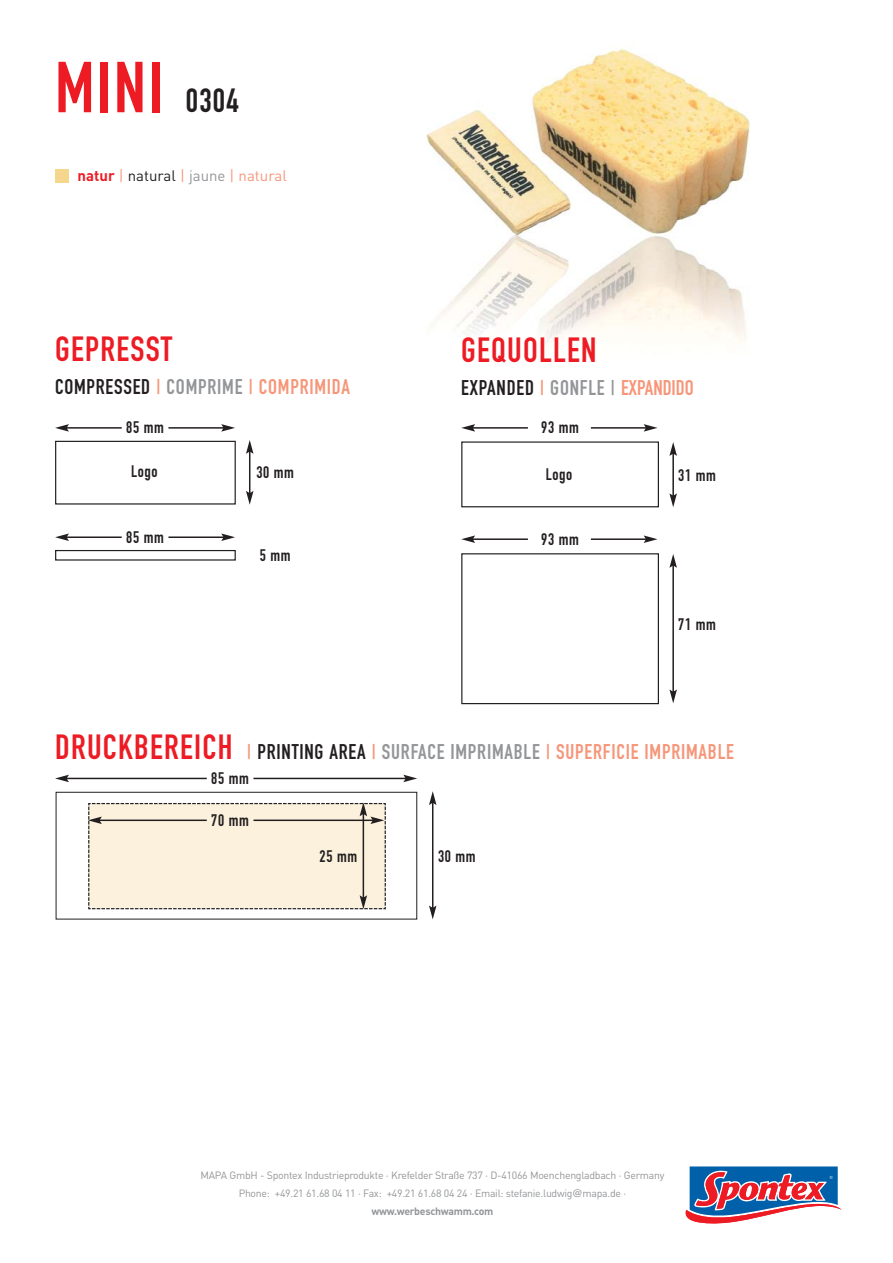
<style>
.page{position:relative;width:893px;height:1263px;background:#fff}
.page>*{position:absolute;margin:0;border:0;box-sizing:border-box;transform-origin:0 0}
.t1{font:70.8px "DIN Engschrift";color:#ed1c24}
.t2{font:34.5px "DIN Engschrift";letter-spacing:.035em;color:#ed1c24}
.t3{font:21px "DIN Engschrift";letter-spacing:.035em;color:#f69679}
.t4{font:16.5px "DIN Engschrift";letter-spacing:.035em;color:#231f20}
.t5{font:15px "DIN";color:#f69679}
.t6{font:10.5px/18px "DIN";letter-spacing:-.025em;color:#939598;text-align:center}
.s1{font-size:33px;color:#231f20}
.s2{font-weight:700;color:#ed1c24}
.s3{color:#231f20}
.s4{color:#939598}
.s5{font-size:34.5px;color:#ed1c24}
.s6{font-family:"Helvetica"}
.s7{font-weight:700}
</style>
<div class="page">
<svg style="left:685px;top:1166px;width:157px;height:58px"></svg>
<img style="left:426px;top:48px;width:324px;height:297px">
<div style="left:56px;top:792px;width:361px;height:127px;border:1px solid #231f20"></div>
<div style="left:55px;top:441px;width:181px;height:63px;border:1px solid #231f20"></div>
<div style="left:55px;top:550px;width:181px;height:11px;border:1px solid #231f20"></div>
<div style="left:461px;top:441px;width:198px;height:66px;border:1px solid #231f20"></div>
<div style="left:461px;top:553px;width:198px;height:151px;border:1px solid #231f20"></div>
<hr style="left:66px;top:427px;width:56px;height:2px;background:#231f20">
<svg style="left:55px;top:424px;width:14px;height:8px"></svg>
<hr style="left:168px;top:427px;width:56px;height:2px;background:#231f20">
<svg style="left:221px;top:424px;width:14px;height:8px"></svg>
<hr style="left:66px;top:536px;width:56px;height:2px;background:#231f20">
<svg style="left:55px;top:533px;width:14px;height:8px"></svg>
<hr style="left:168px;top:536px;width:56px;height:2px;background:#231f20">
<svg style="left:221px;top:533px;width:14px;height:8px"></svg>
<hr style="left:472px;top:427px;width:56px;height:2px;background:#231f20">
<svg style="left:461px;top:424px;width:14px;height:8px"></svg>
<hr style="left:591px;top:427px;width:55px;height:2px;background:#231f20">
<svg style="left:644px;top:424px;width:13px;height:8px"></svg>
<hr style="left:472px;top:538px;width:56px;height:2px;background:#231f20">
<svg style="left:461px;top:535px;width:14px;height:8px"></svg>
<hr style="left:591px;top:538px;width:55px;height:2px;background:#231f20">
<svg style="left:644px;top:535px;width:13px;height:8px"></svg>
<hr style="left:249px;top:451px;width:1px;height:42px;background:#231f20">
<svg style="left:246px;top:440px;width:7px;height:14px"></svg>
<svg style="left:246px;top:491px;width:7px;height:14px"></svg>
<hr style="left:672px;top:453px;width:2px;height:43px;background:#231f20">
<svg style="left:669px;top:442px;width:8px;height:14px"></svg>
<svg style="left:669px;top:493px;width:8px;height:14px"></svg>
<hr style="left:672px;top:565px;width:2px;height:127px;background:#231f20">
<svg style="left:669px;top:554px;width:8px;height:14px"></svg>
<svg style="left:669px;top:689px;width:8px;height:14px"></svg>
<hr style="left:432px;top:802px;width:1px;height:106px;background:#231f20">
<svg style="left:429px;top:791px;width:7px;height:14px"></svg>
<svg style="left:429px;top:905px;width:7px;height:14px"></svg>
<hr style="left:66px;top:778px;width:141px;height:1px;background:#231f20">
<svg style="left:55px;top:775px;width:14px;height:7px"></svg>
<hr style="left:253px;top:778px;width:153px;height:1px;background:#231f20">
<svg style="left:403px;top:775px;width:14px;height:7px"></svg>
<svg style="left:88px;top:802px;width:298px;height:108px;background:#f2e8d5"></svg>
<div style="left:55px;top:169px;width:14px;height:14px;background:#f5d68d"></div>
<h1 class="t1" style="left:55px;top:62px;width:185px">MINI <span class="s1">0304</span></h1>
<h3 class="t5" style="left:78px;top:170px;width:211px"><span class="s2">natur</span> | <span class="s3">natural</span> | <span class="s4">jaune</span> | natural</h3>
<h2 class="t2" style="left:55px;top:337px;width:119px">GEPRESST</h2>
<h3 class="t3" style="left:55px;top:379px;width:296px"><span class="s3">COMPRESSED</span> | <span class="s4">COMPRIME</span> | COMPRIMIDA</h3>
<h3 class="t4" style="left:126px;top:422px;width:39px">85 mm</h3>
<h2 class="t2" style="left:461px;top:338px;width:137px">GEQUOLLEN</h2>
<h3 class="t3" style="left:461px;top:380px;width:234px"><span class="s3">EXPANDED</span> | <span class="s4">GONFLE |</span> EXPANDIDO</h3>
<h3 class="t4" style="left:541px;top:422px;width:39px">93 mm</h3>
<h3 class="t4" style="left:131px;top:465px;width:28px">Logo</h3>
<h3 class="t4" style="left:546px;top:468px;width:28px">Logo</h3>
<h3 class="t4" style="left:256px;top:466px;width:39px">30 mm</h3>
<h3 class="t4" style="left:126px;top:531px;width:39px">85 mm</h3>
<h3 class="t4" style="left:260px;top:549px;width:32px">5 mm</h3>
<h3 class="t4" style="left:541px;top:533px;width:39px">93 mm</h3>
<h3 class="t4" style="left:678px;top:469px;width:39px">31 mm</h3>
<h3 class="t4" style="left:678px;top:618px;width:39px">71 mm</h3>
<h3 class="t3" style="left:55px;top:744px;width:680px"><span class="s5">DRUCKBEREICH</span> | <span class="s3">PRINTING AREA</span> | <span class="s4">SURFACE IMPRIMABLE</span> | SUPERFICIE IMPRIMABLE</h3>
<h3 class="t4" style="left:211px;top:772px;width:39px">85 mm</h3>
<h3 class="t4" style="left:211px;top:814px;width:39px">70 mm</h3>
<h3 class="t4" style="left:320px;top:850px;width:39px">25 mm</h3>
<h3 class="t4" style="left:438px;top:850px;width:39px">30 mm</h3>
<p class="t6" style="left:201px;top:1168px;width:465px">MAPA GmbH - Spontex Industrieprodukte · Krefelder Straße 737 · D-41066 Moenchengladbach · Germany<br>Phone: +49.21 61.68 04 11 · Fax: +49.21 61.68 04 24 · Email: stefanie.ludwig<span class="s6">@</span>mapa.de · <span class="s7">www.werbeschwamm.com</span></p>
</div>
